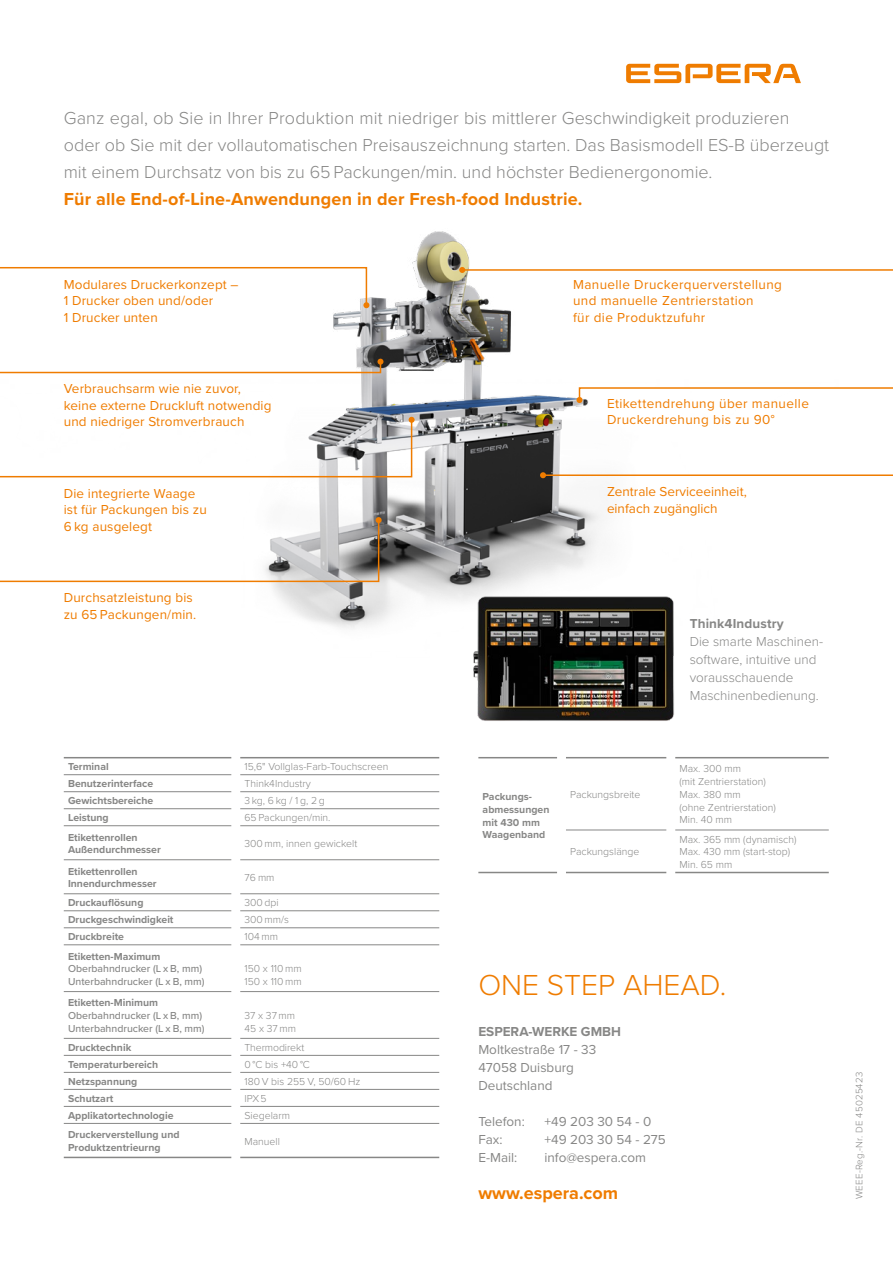
<style>
.page{position:relative;width:893px;height:1263px;background:#fff}
.page>*{position:absolute;margin:0;border:0;box-sizing:border-box;transform-origin:0 0}
.t1{font:300 30px "Proxima Nova";color:#ef7c00}
.t2{font:300 18px/27px "Proxima Nova";color:#878786}
.t3{font:700 18px "Proxima Nova";letter-spacing:.01em;color:#ef7c00}
.t4{font:13.5px/16.5px "Proxima Nova";letter-spacing:.01em;color:#ef7c00}
.t5{font:13.5px/16.5px "Proxima Nova";letter-spacing:.03em;color:#ef7c00}
.t6{font:13.5px/18px "Proxima Nova";color:#878786}
.t7{font:300 13.5px/18px "Proxima Nova";color:#878786}
.t8{font:700 13.5px "Proxima Nova";letter-spacing:.01em;color:#878786}
.t9{font:300 10.5px/12.8px "Proxima Nova";color:#878786}
.t10{font:700 10.5px/12.8px "Proxima Nova";color:#878786}
.t11{font:500 10.5px/12.8px "Proxima Nova";color:#878786}
.t12{font:300 9.75px "Proxima Nova";letter-spacing:.02em;color:#878786}
</style>
<div class="page">
<img style="left:271px;top:231px;width:331px;height:398px">
<hr style="left:462px;top:269px;width:431px;height:2px;background:#ef7c00">
<svg style="left:459px;top:267px;width:6px;height:6px"></svg>
<svg style="left:576px;top:386px;width:317px;height:17px"></svg>
<svg style="left:0;top:266px;width:369px;height:42px"></svg>
<svg style="left:0;top:359px;width:383px;height:15px"></svg>
<hr style="left:543px;top:474px;width:350px;height:2px;background:#ef7c00">
<svg style="left:540px;top:472px;width:6px;height:6px"></svg>
<svg style="left:0;top:417px;width:415px;height:61px"></svg>
<svg style="left:0;top:517px;width:382px;height:66px"></svg>
<svg style="left:626px;top:64px;width:175px;height:19px"></svg>
<img style="left:466px;top:591px;width:208px;height:130px">
<hr style="left:64px;top:757px;width:167px;height:1px;background:#878786">
<hr style="left:240px;top:757px;width:199px;height:1px;background:#878786">
<hr style="left:64px;top:774px;width:167px;height:1px;background:#878786">
<hr style="left:240px;top:774px;width:199px;height:1px;background:#878786">
<hr style="left:64px;top:791px;width:167px;height:1px;background:#878786">
<hr style="left:240px;top:791px;width:199px;height:1px;background:#878786">
<hr style="left:64px;top:808px;width:167px;height:1px;background:#878786">
<hr style="left:240px;top:808px;width:199px;height:1px;background:#878786">
<hr style="left:64px;top:825px;width:167px;height:1px;background:#878786">
<hr style="left:240px;top:825px;width:199px;height:1px;background:#878786">
<hr style="left:64px;top:859px;width:167px;height:1px;background:#878786">
<hr style="left:240px;top:859px;width:199px;height:1px;background:#878786">
<hr style="left:64px;top:893px;width:167px;height:1px;background:#878786">
<hr style="left:240px;top:893px;width:199px;height:1px;background:#878786">
<hr style="left:64px;top:910px;width:167px;height:1px;background:#878786">
<hr style="left:240px;top:910px;width:199px;height:1px;background:#878786">
<hr style="left:64px;top:927px;width:167px;height:1px;background:#878786">
<hr style="left:240px;top:927px;width:199px;height:1px;background:#878786">
<hr style="left:64px;top:944px;width:167px;height:1px;background:#878786">
<hr style="left:240px;top:944px;width:199px;height:1px;background:#878786">
<hr style="left:64px;top:991px;width:167px;height:1px;background:#878786">
<hr style="left:240px;top:991px;width:199px;height:1px;background:#878786">
<hr style="left:64px;top:1038px;width:167px;height:1px;background:#878786">
<hr style="left:240px;top:1038px;width:199px;height:1px;background:#878786">
<hr style="left:64px;top:1055px;width:167px;height:1px;background:#878786">
<hr style="left:240px;top:1055px;width:199px;height:1px;background:#878786">
<hr style="left:64px;top:1072px;width:167px;height:1px;background:#878786">
<hr style="left:240px;top:1072px;width:199px;height:1px;background:#878786">
<hr style="left:64px;top:1089px;width:167px;height:1px;background:#878786">
<hr style="left:240px;top:1089px;width:199px;height:1px;background:#878786">
<hr style="left:64px;top:1106px;width:167px;height:1px;background:#878786">
<hr style="left:240px;top:1106px;width:199px;height:1px;background:#878786">
<hr style="left:64px;top:1123px;width:167px;height:1px;background:#878786">
<hr style="left:240px;top:1123px;width:199px;height:1px;background:#878786">
<hr style="left:64px;top:1157px;width:167px;height:1px;background:#878786">
<hr style="left:240px;top:1157px;width:199px;height:1px;background:#878786">
<hr style="left:478px;top:757px;width:79px;height:1px;background:#878786">
<hr style="left:566px;top:757px;width:100px;height:1px;background:#878786">
<hr style="left:675px;top:757px;width:154px;height:1px;background:#878786">
<hr style="left:566px;top:830px;width:100px;height:1px;background:#878786">
<hr style="left:675px;top:830px;width:154px;height:1px;background:#878786">
<hr style="left:478px;top:872px;width:79px;height:1px;background:#878786">
<hr style="left:566px;top:872px;width:100px;height:1px;background:#878786">
<hr style="left:675px;top:872px;width:154px;height:1px;background:#878786">
<p class="t2" style="left:64px;top:103px;width:767px">Ganz egal, ob Sie in Ihrer Produktion mit niedriger bis mittlerer Geschwindigkeit produzieren oder ob Sie mit der vollautomatischen Preisauszeichnung starten. Das Basismodell ES-B überzeugt mit einem Durchsatz von bis zu 65 Packungen/min. und höchster Bedienergonomie.</p>
<h2 class="t3" style="left:64px;top:185px;width:520px">Für alle End-of-Line-Anwendungen in der Fresh-food Industrie.</h2>
<p class="t4" style="left:64px;top:275px;width:176px">Modulares Druckerkonzept –<br>1 Drucker oben und/oder<br>1 Drucker unten</p>
<p class="t4" style="left:64px;top:380px;width:209px">Verbrauchsarm wie nie zuvor, keine externe Druckluft notwendig und niedriger Stromverbrauch</p>
<p class="t4" style="left:64px;top:484px;width:144px">Die integrierte Waage ist für Packungen bis zu<br>6 kg ausgelegt</p>
<p class="t4" style="left:64px;top:589px;width:134px">Durchsatzleistung bis zu 65 Packungen/min.</p>
<p class="t10" style="left:68px;top:760px;width:42px">Terminal</p>
<p class="t9" style="left:244px;top:760px;width:145px">15,6" Vollglas-Farb-Touchscreen</p>
<p class="t10" style="left:68px;top:777px;width:87px">Benutzerinterface</p>
<p class="t9" style="left:244px;top:777px;width:68px">Think4Industry</p>
<p class="t10" style="left:68px;top:794px;width:87px">Gewichtsbereiche</p>
<p class="t9" style="left:244px;top:794px;width:82px">3 kg, 6 kg / 1 g, 2 g</p>
<p class="t10" style="left:68px;top:811px;width:42px">Leistung</p>
<p class="t9" style="left:244px;top:811px;width:88px">65 Packungen/min.</p>
<p class="t10" style="left:68px;top:830px;width:94px">Etikettenrollen<br>Außendurchmesser</p>
<p class="t9" style="left:244px;top:836px;width:114px">300 mm, innen gewickelt</p>
<p class="t10" style="left:68px;top:864px;width:90px">Etikettenrollen<br>Innendurchmesser</p>
<p class="t9" style="left:244px;top:870px;width:32px">76 mm</p>
<p class="t10" style="left:68px;top:896px;width:77px">Druckauflösung</p>
<p class="t9" style="left:244px;top:896px;width:36px">300 dpi</p>
<p class="t10" style="left:68px;top:913px;width:107px">Druckgeschwindigkeit</p>
<p class="t9" style="left:244px;top:913px;width:46px">300 mm/s</p>
<p class="t10" style="left:68px;top:930px;width:58px">Druckbreite</p>
<p class="t9" style="left:244px;top:930px;width:35px">104 mm</p>
<p class="t10" style="left:68px;top:949px;width:94px">Etiketten-Maximum</p>
<p class="t11" style="left:68px;top:962px;width:138px">Oberbahndrucker (L x B, mm)<br>Unterbahndrucker (L x B, mm)</p>
<p class="t9" style="left:244px;top:962px;width:59px">150 x 110 mm<br>150 x 110 mm</p>
<p class="t10" style="left:68px;top:996px;width:92px">Etiketten-Minimum</p>
<p class="t11" style="left:68px;top:1009px;width:138px">Oberbahndrucker (L x B, mm)<br>Unterbahndrucker (L x B, mm)</p>
<p class="t9" style="left:244px;top:1009px;width:53px">37 x 37 mm<br>45 x 37 mm</p>
<p class="t10" style="left:68px;top:1041px;width:65px">Drucktechnik</p>
<p class="t9" style="left:244px;top:1040px;width:61px">Thermodirekt</p>
<p class="t10" style="left:68px;top:1058px;width:92px">Temperaturbereich</p>
<p class="t9" style="left:244px;top:1057px;width:67px">0 °C bis +40 °C</p>
<p class="t10" style="left:68px;top:1075px;width:71px">Netzspannung</p>
<p class="t9" style="left:244px;top:1074px;width:118px">180 V bis 255 V, 50/60 Hz</p>
<p class="t10" style="left:68px;top:1092px;width:47px">Schutzart</p>
<p class="t9" style="left:244px;top:1091px;width:23px">IPX5</p>
<p class="t10" style="left:68px;top:1109px;width:107px">Applikatortechnologie</p>
<p class="t9" style="left:244px;top:1108px;width:47px">Siegelarm</p>
<p class="t10" style="left:68px;top:1128px;width:113px">Druckerverstellung und<br>Produktzentrieurng</p>
<p class="t9" style="left:244px;top:1134px;width:37px">Manuell</p>
<p class="t5" style="left:573px;top:275px;width:210px">Manuelle Druckerquerverstellung und manuelle Zentrierstation<br>für die Produktzufuhr</p>
<p class="t5" style="left:607px;top:395px;width:203px">Etikettendrehung über manuelle<br>Druckerdrehung bis zu 90°</p>
<p class="t4" style="left:607px;top:483px;width:141px">Zentrale Serviceeinheit, einfach zugänglich</p>
<p class="t10" style="left:483px;top:790px;width:68px">Packungs&shy;abmessungen mit 430 mm<br>Waagenband</p>
<p class="t9" style="left:570px;top:787px;width:72px">Packungsbreite</p>
<p class="t9" style="left:570px;top:845px;width:71px">Packungslänge</p>
<p class="t8" style="left:690px;top:614px;width:95px">Think4Industry</p>
<p class="t7" style="left:690px;top:632px;width:135px">Die smarte Maschinen&shy;software, intuitive und vorausschauende<br>Maschinenbedienung.</p>
<p class="t9" style="left:679px;top:762px;width:98px">Max. 300 mm<br>(mit Zentrierstation)<br>Max. 380 mm<br>(ohne Zentrierstation)<br>Min. 40 mm</p>
<p class="t9" style="left:679px;top:832px;width:118px">Max. 365 mm (dynamisch)<br>Max. 430 mm (start-stop)<br>Min. 65 mm</p>
<h1 class="t1" style="left:478px;top:963px;width:249px">ONE STEP AHEAD.</h1>
<p class="t8" style="left:478px;top:1021px;width:144px">ESPERA-WERKE GMBH</p>
<p class="t6" style="left:478px;top:1039px;width:119px">Moltkestraße 17 - 33<br>47058 Duisburg<br>Deutschland</p>
<p class="t6" style="left:478px;top:1111px;width:48px">Telefon:</p>
<p class="t6" style="left:544px;top:1111px;width:108px">+49 203 30 54 - 0</p>
<p class="t6" style="left:478px;top:1129px;width:26px">Fax:</p>
<p class="t6" style="left:544px;top:1129px;width:123px">+49 203 30 54 - 275</p>
<p class="t6" style="left:478px;top:1147px;width:40px">E-Mail:</p>
<p class="t6" style="left:544px;top:1147px;width:103px">info@espera.com</p>
<h2 class="t3" style="left:478px;top:1180px;width:141px">www.espera.com</h2>
<p class="t12" style="left:852px;top:1199px;width:129px;rotate:-90deg">WEEE-Reg.-Nr. DE 45025423</p>
</div>
